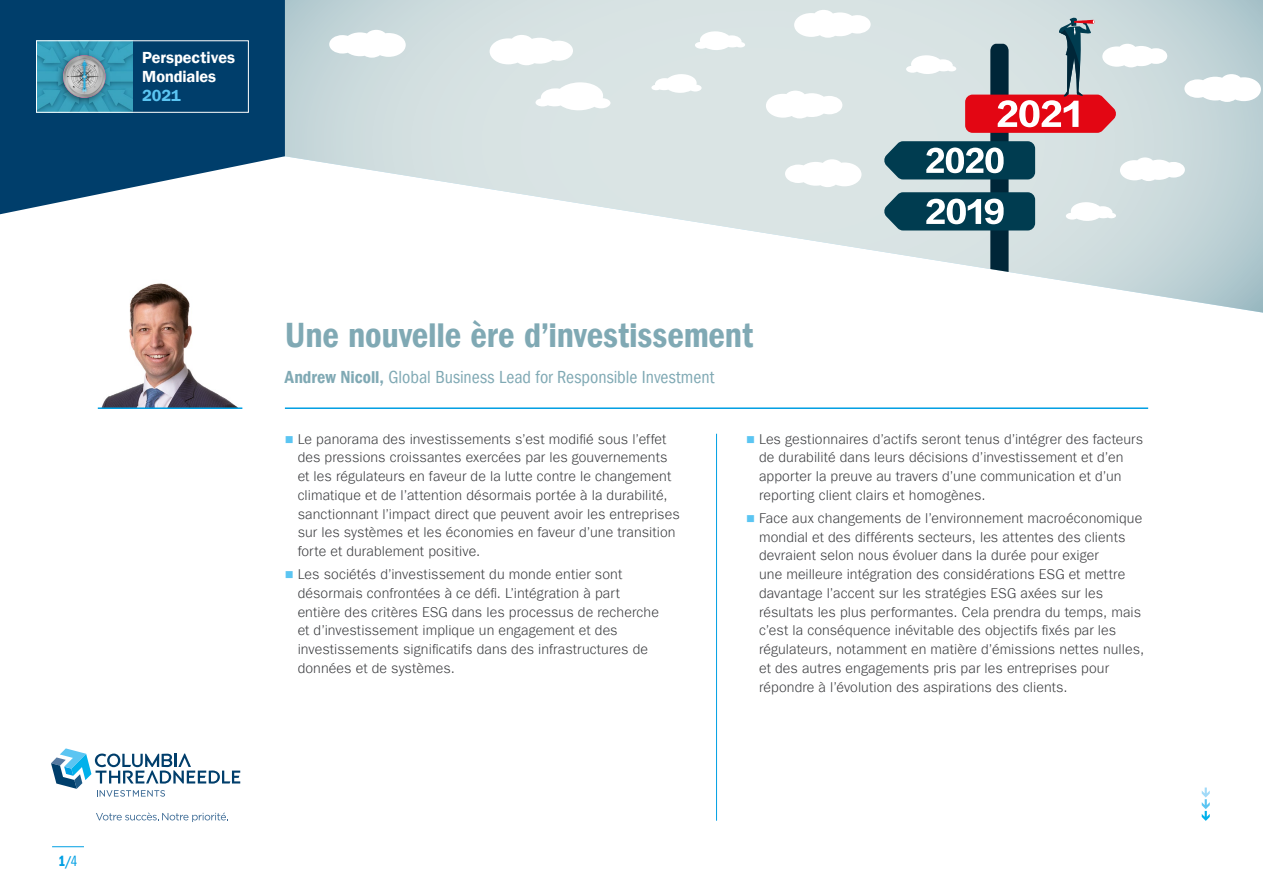
<style>
.page{position:relative;width:1263px;height:893px;background:#fff}
.page>*{position:absolute;margin:0;border:0;box-sizing:border-box;transform-origin:0 0}
.t1{font:36px "ITC Frank Gofor Ameriprise Dm Cn";letter-spacing:-.005em;color:#80a9b4}
.t2{font:condensed 18px "ITC Frank Gofor Ameriprise";color:#80a9b4}
.t3{font:16.2px/19px "ITC Frank Gofor Ameriprise Dm";color:#fff}
.t4{font:16.2px "ITC Frank Gofor Ameriprise Dm";color:#5bc5f2}
.t5{font:15px "ITC Frank Gofor Ameriprise Dm Cm";color:#009fe3}
.t6{font:300 14.25px/18.8px "ITC Frank Gofor Ameriprise";letter-spacing:.005em;color:#393a3d}
.s1{font-family:"ITC Frank Gofor Ameriprise Bk Cm"}
.s2{font-family:"ITC Frank Gofor Ameriprise Dm Cn";font-stretch:normal}
</style>
<div class="page">
<hr style="left:52px;top:846px;width:32px;height:1px;background:#009fe3">
<hr style="left:285px;top:407px;width:863px;height:2px;background:#009fe3">
<hr style="left:716px;top:434px;width:1px;height:387px;background:#009fe3">
<svg style="left:1202px;top:787px;width:8px;height:34px"></svg>
<svg style="left:51px;top:748px;width:189px;height:49px"></svg>
<svg style="left:96px;top:812px;width:132px;height:10px"></svg>
<img style="left:97px;top:313px;width:146px;height:95px">
<svg style="left:285px;top:0;width:978px;height:313px"></svg>
<svg style="left:785px;top:159px;width:76px;height:28px"></svg>
<svg style="left:766px;top:91px;width:76px;height:27px"></svg>
<svg style="left:695px;top:31px;width:50px;height:19px"></svg>
<svg style="left:884px;top:17px;width:377px;height:296px"></svg>
<svg style="left:794px;top:10px;width:77px;height:28px"></svg>
<svg style="left:651px;top:74px;width:51px;height:19px"></svg>
<svg style="left:490px;top:35px;width:83px;height:30px"></svg>
<svg style="left:535px;top:82px;width:76px;height:29px"></svg>
<svg style="left:329px;top:30px;width:77px;height:28px"></svg>
<svg style="left:0;top:0;width:285px;height:214px;fill:#003e6b"></svg>
<img style="left:38px;top:42px;width:94px;height:69px">
<div style="left:55px;top:50px;width:57px;height:56px;background:#000;opacity:.5"></div>
<img style="left:63px;top:55px;width:43px;height:43px;border-radius:21px">
<div style="left:36px;top:40px;width:213px;height:73px;border:1px solid #fff"></div>
<hr style="left:98px;top:407px;width:144px;height:2px;background:#009fe3">
<p class="t3" style="left:142px;top:48px;width:95px">Perspectives<br>Mondiales</p>
<p class="t4" style="left:142px;top:86px;width:40px">2021</p>
<p class="t5" style="left:59px;top:853px;width:20px">1/<span class="s1">4</span></p>
<h1 class="t1" style="left:285px;top:314px;width:470px">Une nouvelle ère d’investissement</h1>
<p class="t2" style="left:285px;top:367px;width:431px"><span class="s2">Andrew Nicoll,</span> Global Business Lead for Responsible Investment</p>
<p class="t6" style="left:298px;top:429px;width:384px">Le panorama des investissements s’est modifié sous l’effet des pressions croissantes exercées par les gouvernements et les régulateurs en faveur de la lutte contre le changement climatique et de l’attention désormais portée à la durabilité, sanctionnant l’impact direct que peuvent avoir les entreprises sur les systèmes et les économies en faveur d’une transition forte et durablement positive.</p>
<p class="t6" style="left:298px;top:565px;width:363px">Les sociétés d’investissement du monde entier sont désormais confrontées à ce défi. L’intégration à part entière des critères ESG dans les processus de recherche et d’investissement implique un engagement et des investissements significatifs dans des infrastructures de données et de systèmes.</p>
<p class="t6" style="left:759px;top:429px;width:386px">Les gestionnaires d’actifs seront tenus d’intégrer des facteurs de durabilité dans leurs décisions d’investissement et d’en apporter la preuve au travers d’une communication et d’un reporting client clairs et homogènes.</p>
<p class="t6" style="left:759px;top:509px;width:387px">Face aux changements de l’environnement macroéconomique mondial et des différents secteurs, les attentes des clients devraient selon nous évoluer dans la durée pour exiger<br>une meilleure intégration des considérations ESG et mettre davantage l’accent sur les stratégies ESG axées sur les résultats les plus performantes. Cela prendra du temps, mais c’est la conséquence inévitable des objectifs fixés par les régulateurs, notamment en matière d’émissions nettes nulles, et des autres engagements pris par les entreprises pour répondre à l’évolution des aspirations des clients.</p>
</div>
